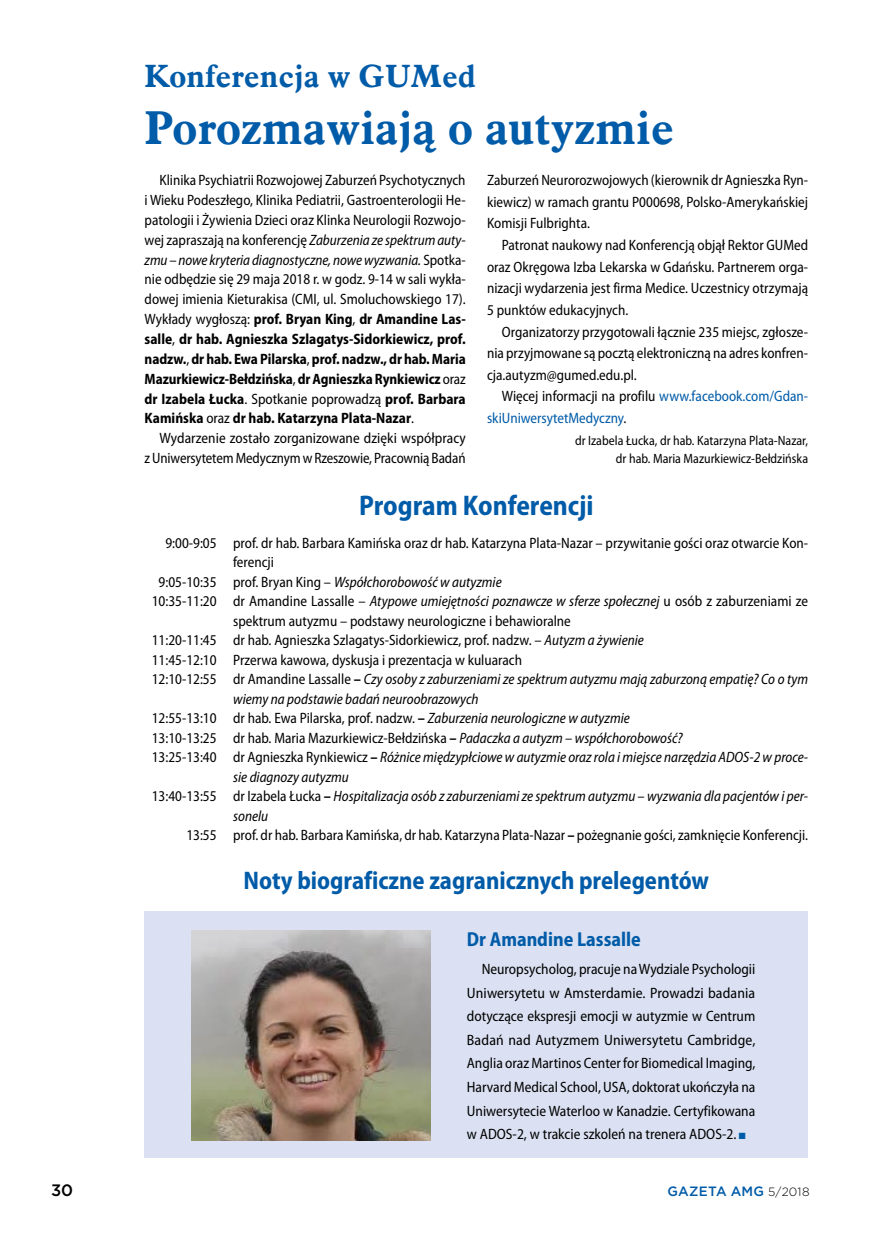
<style>
.page{position:relative;width:872px;height:1234px;background:#fff}
.page>*{position:absolute;margin:0;border:0;box-sizing:border-box;transform-origin:0 0}
.t1{font:700 46.5px "Aldine 721 EU";letter-spacing:.005em;color:#005ba8}
.t2{font:700 31.5px "Aldine 721 EU";letter-spacing:.005em;color:#005ba8}
.t3{font:700 semi-condensed 28.5px "Myriad Pro";color:#005ba8;scale:.96 1}
.t4{font:700 semi-condensed 25.5px "Myriad Pro";color:#005ba8;scale:.96 1}
.t5{font:700 semi-condensed 20.25px "Myriad Pro";color:#005ba8;scale:.96 1}
.t6{font:500 16.5px "Gotham";color:#000}
.t7{font:semi-condensed 15px/19.8px "Myriad Pro";color:#000;text-align:justify;scale:.96 1}
.t8{font:semi-condensed 15px/23.5px "Myriad Pro";color:#000;text-align:right}
.t9{font:italic semi-condensed 15px "Myriad Pro";color:#000;scale:.96 1}
.t10{font:semi-condensed 15px/21.6px "Myriad Pro";color:#005ba8;scale:.96 1}
.t11{font:semi-condensed 13.5px/17.9px "Myriad Pro";color:#000;text-align:right;scale:.96 1}
.t12{font:500 13.5px "Gotham";letter-spacing:.015em;color:#005ba8}
.s1{color:#000}
.s2{font-style:italic}
.s3{font-style:normal}
.s4{font-weight:700;font-style:normal}
.s5{font-weight:700}
.s6{color:#005ba8}
.s7{font-weight:300;font-size:12px;color:#000}
</style>
<div class="page">
<div style="left:145px;top:911px;width:663px;height:246px;background:#dbe1f2"></div>
<img style="left:191px;top:930px;width:240px;height:209px">
<h2 class="t2" style="left:145px;top:56px;width:333px">Konferencja w GUMed</h2>
<h1 class="t1" style="left:145px;top:99px;width:531px">Porozmawiają o autyzmie</h1>
<p class="t7" style="left:487px;top:169px;width:336px;line-height:21.6px">Zaburzeń Neurorozwojowych (kierownik dr Agnieszka Ryn&shy;kiewicz) w ramach grantu P000698, Polsko-Amerykańskiej Komisji Fulbrighta.</p>
<p class="t7" style="left:487px;top:234px;width:336px;line-height:21.6px;text-indent:15px">Patronat naukowy nad Konferencją objął Rektor GUMed oraz Okręgowa Izba Lekarska w Gdańsku. Partnerem orga&shy;nizacji wydarzenia jest firma Medice. Uczestnicy otrzymają 5 punktów edukacyjnych.</p>
<p class="t7" style="left:487px;top:320px;width:336px;line-height:21.6px;text-indent:15px">Organizatorzy przygotowali łącznie 235 miejsc, zgłosze&shy;nia przyjmowane są pocztą elektroniczną na adres konfren&shy;cja.autyzm@gumed.edu.pl.</p>
<p class="t10" style="left:487px;top:385px;width:336px;text-indent:15px"><span class="s1">Więcej informacji na profilu</span> www.facebook.com/Gdan&shy;skiUniwersytetMedyczny<span class="s1">.</span></p>
<p class="t11" style="left:575px;top:431px;width:244px">dr Izabela Łucka, dr hab. Katarzyna Plata-Nazar, dr hab. Maria Mazurkiewicz-Bełdzińska</p>
<h3 class="t3" style="left:359px;top:487px;width:246px">Program Konferencji</h3>
<p class="t7" style="left:165px;top:532px;width:671px">9:00-9:05 prof. dr hab. Barbara Kamińska oraz dr hab. Katarzyna Plata-Nazar – przywitanie gości oraz otwarcie Kon-</p>
<p class="t7" style="left:233px;top:552px;width:44px">ferencji</p>
<p class="t7" style="left:159px;top:571px;width:359px">9:05-10:35 prof. Bryan King – <span class="s2">Współchorobowość w autyzmie</span></p>
<p class="t8" style="left:152px;top:589px;width:658px">10:35-11:20 dr Amandine Lassalle – <span class="s2">Atypowe umiejętności poznawcze w sferze społecznej</span> u osób z zaburzeniami ze</p>
<p class="t7" style="left:233px;top:610px;width:353px">spektrum autyzmu – podstawy neurologiczne i behawioralne</p>
<p class="t7" style="left:152px;top:630px;width:514px">11:20-11:45 dr hab. Agnieszka Szlagatys-Sidorkiewicz, prof. nadzw. – <span class="s2">Autyzm a żywienie</span></p>
<p class="t7" style="left:152px;top:649px;width:387px">11:45-12:10 Przerwa kawowa, dyskusja i prezentacja w kuluarach</p>
<p class="t9" style="left:152px;top:670px;width:685px"><span class="s3">12:10-12:55 dr Amandine Lassalle</span> <span class="s4">–</span> Czy osoby z zaburzeniami ze spektrum autyzmu mają zaburzoną empatię? Co o tym</p>
<p class="t9" style="left:233px;top:689px;width:257px">wiemy na podstawie badań neuroobrazowych</p>
<p class="t7" style="left:152px;top:708px;width:499px">12:55-13:10 dr hab. Ewa Pilarska, prof. nadzw. <span class="s5">–</span> <span class="s2">Zaburzenia neurologiczne w autyzmie</span></p>
<p class="t7" style="left:152px;top:727px;width:554px">13:10-13:25 dr hab. Maria Mazurkiewicz-Bełdzińska <span class="s5">–</span> <span class="s2">Padaczka a autyzm – współchorobowość?</span></p>
<p class="t9" style="left:152px;top:748px;width:685px"><span class="s3">13:25-13:40 dr Agnieszka Rynkiewicz</span> <span class="s4">–</span> Różnice międzypłciowe w autyzmie oraz rola i miejsce narzędzia ADOS-2 w proce-</p>
<p class="t9" style="left:233px;top:767px;width:122px">sie diagnozy autyzmu</p>
<p class="t9" style="left:152px;top:787px;width:685px"><span class="s3">13:40-13:55 dr Izabela Łucka</span> <span class="s4">–</span> Hospitalizacja osób z zaburzeniami ze spektrum autyzmu – wyzwania dla pacjentów i per-</p>
<p class="t9" style="left:233px;top:806px;width:38px">sonelu</p>
<p class="t7" style="left:186px;top:825px;width:649px">13:55 prof. dr hab. Barbara Kamińska, dr hab. Katarzyna Plata-Nazar <span class="s5">–</span> pożegnanie gości, zamknięcie Konferencji.</p>
<p class="t7" style="left:145px;top:170px;width:336px;text-indent:15px">Klinika Psychiatrii Rozwojowej Zaburzeń Psychotycznych i Wieku Podeszłego, Klinika Pediatrii, Gastroenterologii He&shy;patologii i Żywienia Dzieci oraz Klinka Neurologii Rozwojo&shy;wej zapraszają na konferencję <span class="s2">Zaburzenia ze spektrum auty&shy;zmu – nowe kryteria diagnostyczne, nowe wyzwania.</span> Spotka&shy;nie odbędzie się 29 maja 2018 r. w godz. 9-14 w sali wykła&shy;dowej imienia Kieturakisa (CMI, ul. Smoluchowskiego 17).<br>Wykłady wygłoszą: <span class="s5">prof. Bryan King</span>, <span class="s5">dr Amandine Las&shy;salle</span>, <span class="s5">dr hab. Agnieszka Szlagatys-Sidorkiewicz, prof. nadzw.</span>, <span class="s5">dr hab. Ewa Pilarska</span>, <span class="s5">prof. nadzw., dr hab. Maria Mazurkiewicz-Bełdzińska</span>, <span class="s5">dr Agnieszka Rynkiewicz</span> oraz <span class="s5">dr Izabela Łucka</span>. Spotkanie poprowadzą <span class="s5">prof. Barbara Kamińska</span> oraz <span class="s5">dr hab. Katarzyna Plata-Nazar</span>.</p>
<p class="t8" style="left:145px;top:428px;width:323px;line-height:19.8px">Wydarzenie zostało zorganizowane dzięki współpracy<br>z Uniwersytetem Medycznym w Rzeszowie, Pracownią Badań</p>
<h3 class="t4" style="left:244px;top:864px;width:486px">Noty biograficzne zagranicznych prelegentów</h3>
<h3 class="t5" style="left:467px;top:925px;width:183px">Dr Amandine Lassalle</h3>
<p class="t8" style="left:467px;top:956px;width:290px;text-align:justify;text-indent:15px">Neuropsycholog, pracuje na Wydziale Psychologii Uniwersytetu w Amsterdamie. Prowadzi badania dotyczące ekspresji emocji w autyzmie w Centrum Badań nad Autyzmem Uniwersytetu Cambridge, Anglia oraz Martinos Center for Biomedical Imaging, Harvard Medical School, USA, doktorat ukończyła na Uniwersytecie Waterloo w Kanadzie. Certyfikowana w ADOS-2, w trakcie szkoleń na trenera ADOS-2. <span class="s6">■</span></p>
<p class="t6" style="left:51px;top:1179px;width:24px">30</p>
<p class="t12" style="left:667px;top:1182px;width:143px">GAZETA AMG <span class="s7">5/2018</span></p>
</div>
